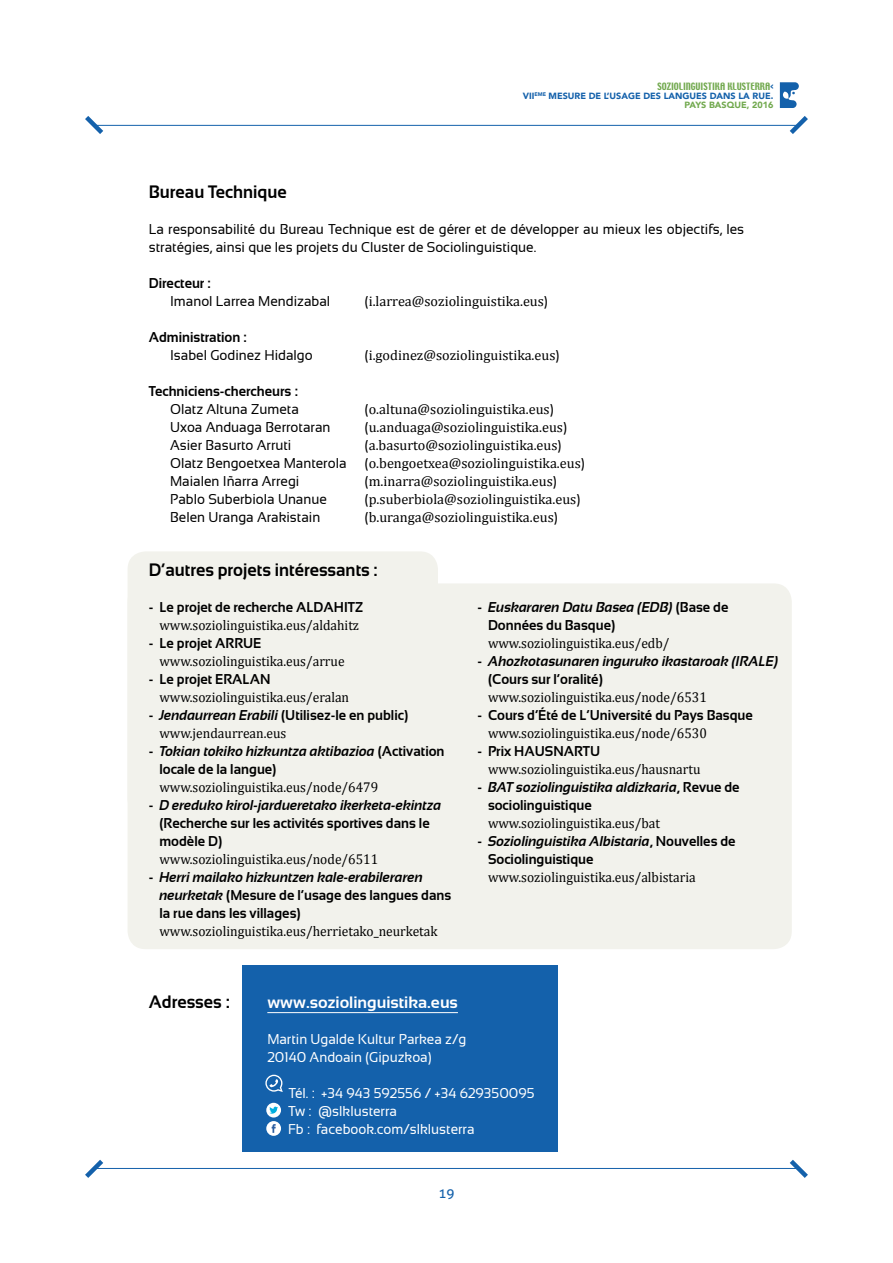
<style>
.page{position:relative;width:893px;height:1263px;background:#fff}
.page>*{position:absolute;margin:0;border:0;box-sizing:border-box;transform-origin:0 0}
.t1{font:700 18px "Sansation";color:#000;scale:.95 1}
.t2{font:700 16.5px "Sansation";color:#fff}
.t3{font:700 14.25px/18px "Sansation";color:#000;scale:.95 1}
.t4{font:14.25px "Cambria";color:#000;scale:.95 1}
.t5{font:14.25px/18px "Sansation";color:#000;scale:.95 1}
.t6{font:14.25px "Cambria";color:#000}
.t7{font:italic 700 14.25px/18px "Sansation";color:#000;scale:.95 1}
.t8{font:14.25px/18px "Sansation";color:#fff;scale:.95 1}
.t9{font:13.5px "Aller";color:#1461ab}
.t10{font:900 9px/9px "Avenir";color:#1461ab;text-align:right}
.t11{font:9px "Techno";color:#72a94f}
.s1{color:#1461ab}
.s2{color:#72a94f}
.s3{font-family:"Sansation"}
.s4{font-style:italic}
.s5{font-style:normal}
</style>
<div class="page">
<div style="left:128px;top:551px;width:310px;height:266px;background:#f2f2ec;border-radius:18px"></div>
<hr style="left:94px;top:1168px;width:705px;height:1px;background:#1461ab">
<svg style="left:789px;top:1159px;width:19px;height:19px"></svg>
<svg style="left:85px;top:1159px;width:19px;height:19px"></svg>
<hr style="left:94px;top:125px;width:705px;height:1px;background:#1461ab">
<svg style="left:780px;top:82px;width:28px;height:52px"></svg>
<svg style="left:85px;top:116px;width:23px;height:18px"></svg>
<div style="left:128px;top:583px;width:664px;height:366px;background:#f2f2ec;border-radius:18px"></div>
<div style="left:242px;top:965px;width:316px;height:187px;background:#1461ab"></div>
<hr style="left:267px;top:1012px;width:191px;height:1px;background:#fff">
<div style="left:266px;top:1103px;width:15px;height:14px;background:#fff;border-radius:50%"></div>
<svg style="left:269px;top:1107px;width:9px;height:7px"></svg>
<div style="left:266px;top:1121px;width:15px;height:15px;background:#fff;border-radius:50%"></div>
<svg style="left:272px;top:1124px;width:4px;height:9px"></svg>
<svg style="left:265px;top:1075px;width:18px;height:17px"></svg>
<p class="t11" style="left:658px;top:80px;width:117px">SOZIOLINGUISTIKA KLUSTERRA<span class="s1">&lt;</span></p>
<p class="t10" style="left:523px;top:91px;width:252px">VII<sup>EME</sup> MESURE DE L’USAGE DES LANGUES DANS LA RUE.<br><span class="s2">PAYS BASQUE, 2016</span></p>
<p class="t1" style="left:149px;top:182px;width:147px">Bureau Technique</p>
<p class="t5" style="left:149px;top:220px;width:628px">La responsabilité du Bureau Technique est de gérer et de développer au mieux les objectifs, les stratégies, ainsi que les projets du Cluster de Sociolinguistique.</p>
<p class="t3" style="left:149px;top:274px;width:67px">Directeur :</p>
<p class="t5" style="left:170px;top:292px;width:170px">Imanol Larrea Mendizabal</p>
<p class="t6" style="left:365px;top:293px;width:184px"><span class="s3">(</span>i.larrea@soziolinguistika.eus<span class="s3">)</span></p>
<p class="t3" style="left:149px;top:328px;width:105px">Administration :</p>
<p class="t5" style="left:170px;top:346px;width:152px">Isabel Godinez Hidalgo</p>
<p class="t6" style="left:365px;top:347px;width:196px"><span class="s3">(</span>i.godinez@soziolinguistika.eus<span class="s3">)</span></p>
<p class="t3" style="left:149px;top:382px;width:158px">Techniciens-chercheurs :</p>
<p class="t5" style="left:170px;top:400px;width:137px">Olatz Altuna Zumeta</p>
<p class="t6" style="left:365px;top:401px;width:190px"><span class="s3">(</span>o.altuna@soziolinguistika.eus<span class="s3">)</span></p>
<p class="t5" style="left:170px;top:418px;width:170px">Uxoa Anduaga Berrotaran</p>
<p class="t6" style="left:365px;top:419px;width:204px"><span class="s3">(</span>u.anduaga@soziolinguistika.eus<span class="s3">)</span></p>
<p class="t5" style="left:170px;top:436px;width:129px">Asier Basurto Arruti</p>
<p class="t6" style="left:365px;top:437px;width:198px"><span class="s3">(</span>a.basurto@soziolinguistika.eus<span class="s3">)</span></p>
<p class="t5" style="left:170px;top:454px;width:187px">Olatz Bengoetxea Manterola</p>
<p class="t6" style="left:365px;top:455px;width:221px"><span class="s3">(</span>o.bengoetxea@soziolinguistika.eus<span class="s3">)</span></p>
<p class="t5" style="left:170px;top:472px;width:138px">Maialen Iñarra Arregi</p>
<p class="t6" style="left:365px;top:473px;width:193px"><span class="s3">(</span>m.inarra@soziolinguistika.eus<span class="s3">)</span></p>
<p class="t5" style="left:170px;top:490px;width:167px">Pablo Suberbiola Unanue</p>
<p class="t6" style="left:365px;top:491px;width:217px"><span class="s3">(</span>p.suberbiola@soziolinguistika.eus<span class="s3">)</span></p>
<p class="t5" style="left:170px;top:508px;width:160px">Belen Uranga Arakistain</p>
<p class="t6" style="left:365px;top:509px;width:194px"><span class="s3">(</span>b.uranga@soziolinguistika.eus<span class="s3">)</span></p>
<p class="t1" style="left:149px;top:560px;width:242px">D’autres projets intéressants :</p>
<p class="t3" style="left:149px;top:598px;width:227px">- Le projet de recherche ALDAHITZ</p>
<p class="t4" style="left:159px;top:617px;width:212px">www.soziolinguistika.eus/aldahitz</p>
<p class="t3" style="left:149px;top:634px;width:120px">- Le projet ARRUE</p>
<p class="t4" style="left:159px;top:653px;width:196px">www.soziolinguistika.eus/arrue</p>
<p class="t3" style="left:149px;top:670px;width:130px">- Le projet ERALAN</p>
<p class="t4" style="left:159px;top:689px;width:201px">www.soziolinguistika.eus/eralan</p>
<p class="t3" style="left:149px;top:706px;width:275px">- <span class="s4">Jendaurrean Erabili</span> (Utilisez-le en public)</p>
<p class="t4" style="left:159px;top:725px;width:135px">www.jendaurrean.eus</p>
<p class="t7" style="left:159px;top:742px;width:302px;text-indent:-11px"><span class="s5">-</span> Tokian tokiko hizkuntza aktibazioa <span class="s5">(Activation locale de la langue)</span></p>
<p class="t4" style="left:159px;top:779px;width:232px">www.soziolinguistika.eus/node/6479</p>
<p class="t3" style="left:159px;top:796px;width:298px;text-indent:-11px">- <span class="s4">D ereduko kirol-jardueretako ikerketa-ekintza </span>(Recherche sur les activités sportives dans le modèle D)</p>
<p class="t4" style="left:159px;top:851px;width:232px">www.soziolinguistika.eus/node/6511</p>
<p class="t3" style="left:159px;top:868px;width:309px;text-indent:-11px">- <span class="s4">Herri mailako hizkuntzen kale-erabileraren neurketak</span> (Mesure de l’usage des langues dans la rue dans les villages)</p>
<p class="t4" style="left:159px;top:923px;width:294px">www.soziolinguistika.eus/herrietako_neurketak</p>
<p class="t3" style="left:488px;top:598px;width:255px;text-indent:-11px">- <span class="s4">Euskararen Datu Basea (EDB)</span> (Base de<br>Données du Basque)</p>
<p class="t4" style="left:488px;top:635px;width:193px">www.soziolinguistika.eus/edb/</p>
<p class="t7" style="left:488px;top:652px;width:307px;text-indent:-11px"><span class="s5">-</span> Ahozkotasunaren inguruko ikastaroak (IRALE) <span class="s5">(Cours sur l’oralité)</span></p>
<p class="t4" style="left:488px;top:689px;width:232px">www.soziolinguistika.eus/node/6531</p>
<p class="t3" style="left:477px;top:706px;width:291px">- Cours d’Été de L’Université du Pays Basque</p>
<p class="t4" style="left:488px;top:725px;width:232px">www.soziolinguistika.eus/node/6530</p>
<p class="t3" style="left:477px;top:742px;width:131px">- Prix HAUSNARTU</p>
<p class="t4" style="left:488px;top:761px;width:225px">www.soziolinguistika.eus/hausnartu</p>
<p class="t7" style="left:488px;top:778px;width:266px;text-indent:-11px"><span class="s5">-</span> BAT soziolinguistika aldizkaria<span class="s5">, Revue de sociolinguistique</span></p>
<p class="t4" style="left:488px;top:815px;width:182px">www.soziolinguistika.eus/bat</p>
<p class="t3" style="left:488px;top:832px;width:262px;text-indent:-11px">- <span class="s4">Soziolinguistika Albistaria</span>, Nouvelles de<br>Sociolinguistique</p>
<p class="t4" style="left:488px;top:869px;width:220px">www.soziolinguistika.eus/albistaria</p>
<p class="t1" style="left:149px;top:992px;width:87px">Adresses :</p>
<p class="t2" style="left:267px;top:993px;width:192px">www.soziolinguistika.eus</p>
<p class="t8" style="left:267px;top:1030px;width:211px">Martin Ugalde Kultur Parkea z/g<br>20140 Andoain (Gipuzkoa)</p>
<p class="t8" style="left:288px;top:1084px;width:261px">Tél. : +34 943 592556 / +34 629350095<br>Tw : @slklusterra<br>Fb : facebook.com/slklusterra</p>
<p class="t9" style="left:438px;top:1185px;width:18px">19</p>
</div>
